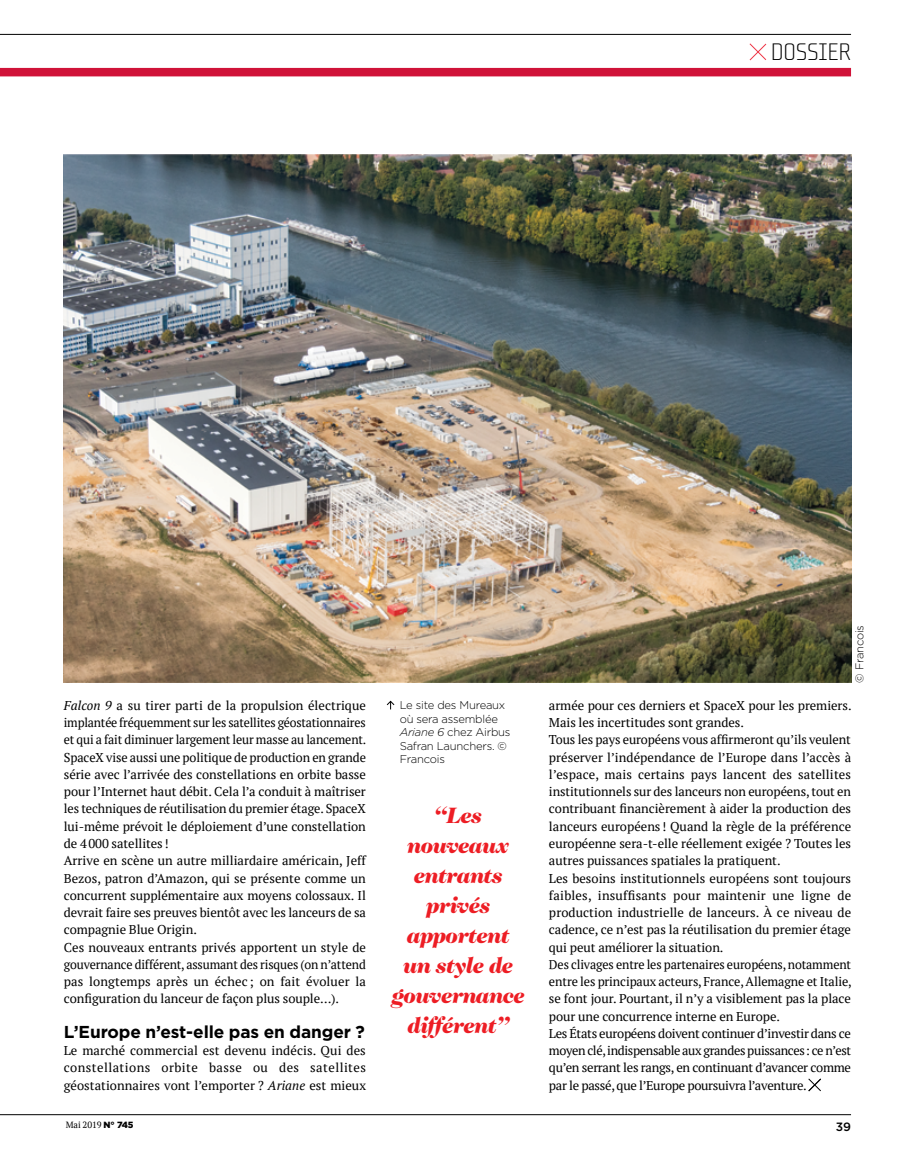
<style>
.page{position:relative;width:915px;height:1170px;background:#fff}
.page>*{position:absolute;margin:0;border:0;box-sizing:border-box;transform-origin:0 0}
.t1{font:25.95px "Transfer B Gauge";letter-spacing:-.01em;color:#000}
.t2{font:italic 900 22.5px/30px "Caslon Two Twenty Four";letter-spacing:-.025em;color:#ed1d24;text-align:center}
.t3{font:700 17.25px "Gotham";letter-spacing:-.005em;color:#000}
.t4{font:12.75px/17.2px "PT Serif";letter-spacing:-.005em;color:#000}
.t5{font:500 12px "Gotham";color:#000}
.t6{font:300 11.25px/13.5px "Gotham";letter-spacing:-.02em;color:#000}
.t7{font:9px "PT Serif";letter-spacing:-.005em;color:#000}
.s1{font-style:italic}
.s2{font-family:"Gotham";font-weight:900}
</style>
<div class="page">
<hr style="left:0;top:1114px;width:850px;height:1px;background:#000">
<hr style="left:0;top:34px;width:850px;height:1px;background:#000">
<svg style="left:749px;top:43px;width:17px;height:18px"></svg>
<div style="left:0;top:68px;width:850px;height:8px;background:#d01339"></div>
<svg style="left:808px;top:1078px;width:13px;height:13px"></svg>
<img style="left:64px;top:154px;width:786px;height:528px">
<svg style="left:386px;top:700px;width:8px;height:9px"></svg>
<h1 class="t1" style="left:770px;top:38px;width:82px">DOSSIER</h1>
<p class="t4" style="left:64px;top:696px;width:304px"><span class="s1">Falcon 9</span> a su tirer parti de la propulsion électrique implantée fréquemment sur les satellites géostationnaires et qui a fait diminuer largement leur masse au lancement.<br>SpaceX vise aussi une politique de production en grande série avec l’arrivée des constellations en orbite basse pour l’Internet haut débit. Cela l’a conduit à maîtriser les techniques de réutilisation du premier étage. SpaceX lui-même prévoit le déploiement d’une constellation de 4000 satellites !<br>Arrive en scène un autre milliardaire américain, Jeff Bezos, patron d’Amazon, qui se présente comme un concurrent supplémentaire aux moyens colossaux. Il devrait faire ses preuves bientôt avec les lanceurs de sa compagnie Blue Origin.<br>Ces nouveaux entrants privés apportent un style de gouvernance différent, assumant des risques (on n’attend pas longtemps après un échec ; on fait évoluer la configuration du lanceur de façon plus souple…).</p>
<h3 class="t3" style="left:64px;top:1020px;width:302px">L’Europe n’est-elle pas en danger ?</h3>
<p class="t4" style="left:64px;top:1041px;width:303px;text-align:justify">Le marché commercial est devenu indécis. Qui des constellations orbite basse ou des satellites géostationnaires vont l’emporter ? <span class="s1">Ariane</span> est mieux</p>
<p class="t6" style="left:399px;top:698px;width:112px">Le site des Mureaux où sera assemblée<br><span class="s1">Ariane 6</span> chez Airbus<br>Safran Launchers. ©<br>Francois</p>
<h2 class="t2" style="left:391px;top:800px;width:134px">“Les nouveaux entrants privés apportent un style de gouvernance différent”</h2>
<p class="t6" style="left:852px;top:682px;width:59px;rotate:-90deg">© Francois</p>
<p class="t4" style="left:549px;top:696px;width:304px">armée pour ces derniers et SpaceX pour les premiers.<br>Mais les incertitudes sont grandes.<br>Tous les pays européens vous affirmeront qu’ils veulent préserver l’indépendance de l’Europe dans l’accès à l’espace, mais certains pays lancent des satellites institutionnels sur des lanceurs non européens, tout en contribuant financièrement à aider la production des lanceurs européens ! Quand la règle de la préférence européenne sera-t-elle réellement exigée ? Toutes les autres puissances spatiales la pratiquent.<br>Les besoins institutionnels européens sont toujours faibles, insuffisants pour maintenir une ligne de production industrielle de lanceurs. À ce niveau de cadence, ce n’est pas la réutilisation du premier étage qui peut améliorer la situation.<br>Des clivages entre les partenaires européens, notamment entre les principaux acteurs, France, Allemagne et Italie, se font jour. Pourtant, il n’y a visiblement pas la place pour une concurrence interne en Europe.<br>Les États européens doivent continuer d’investir dans ce moyen clé, indispensable aux grandes puissances: ce n’est qu’en serrant les rangs, en continuant d’avancer comme par le passé, que l’Europe poursuivra l’aventure.</p>
<p class="t7" style="left:66px;top:1119px;width:69px">Mai 2019 <span class="s2">N° 745</span></p>
<p class="t5" style="left:835px;top:1118px;width:17px">39</p>
</div>
